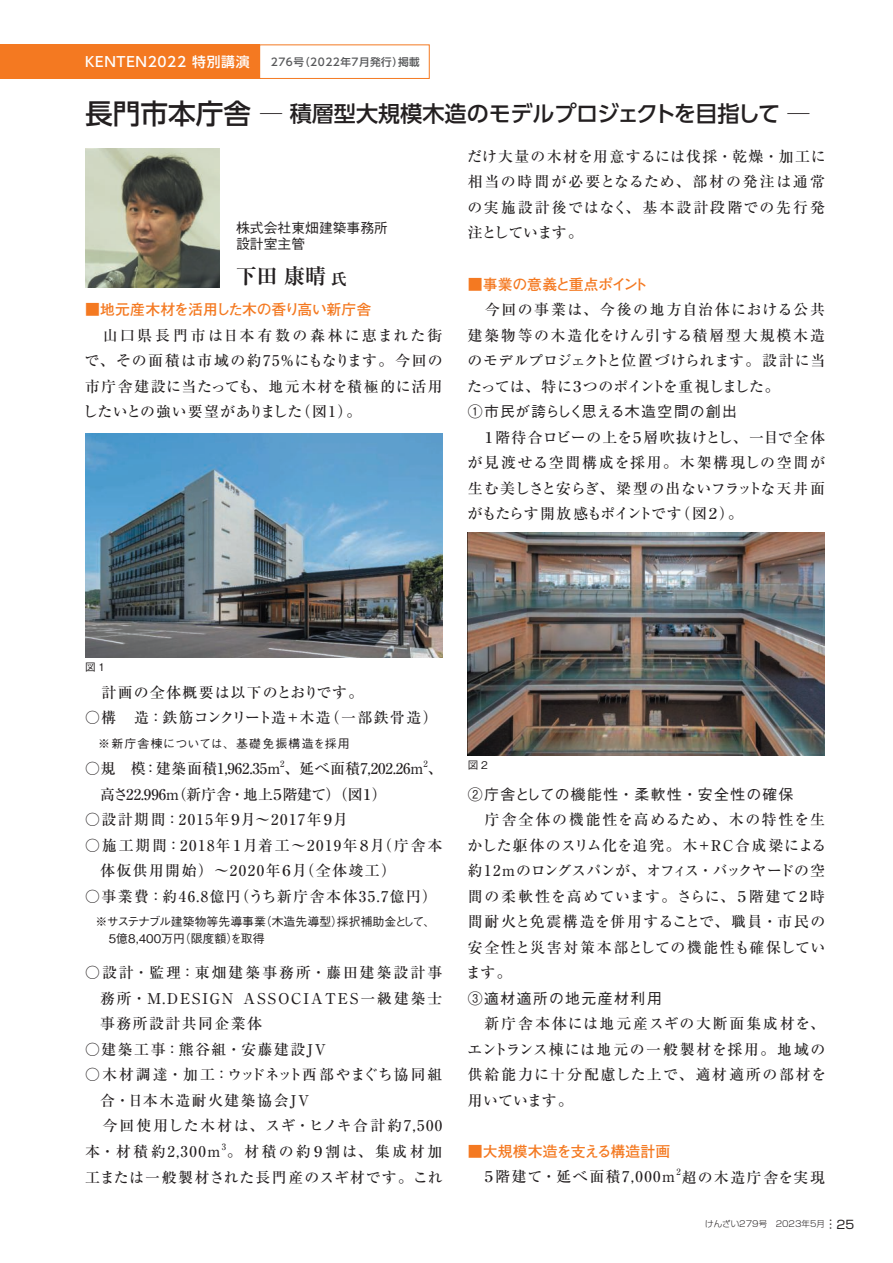
<style>
.page{position:relative;width:893px;height:1263px;background:#fff}
.page>*{position:absolute;margin:0;border:0;box-sizing:border-box;transform-origin:0 0}
.t1{font:500 22.05px "UD Shin Go Pro";letter-spacing:-.01em;color:#231f20}
.t2{font:700 21.3px "Ryumin Pro";color:#231f20}
.t3{font:500 14.85px/25.5px "Ryumin Pro";letter-spacing:.085em;color:#231f20;text-align:justify}
.t4{font:500 14.85px/25.5px "Ryumin Pro";letter-spacing:.065em;color:#231f20;text-align:right}
.t5{font:500 14.85px "Ryumin Pro";color:#231f20}
.t6{font:500 14.85px "Gothic BBB Pro";letter-spacing:.095em;color:#231f20}
.t7{font:500 14.85px "Ryumin Pro";letter-spacing:-.03em;color:#231f20}
.t8{font:500 14.85px "Ryumin Pro";letter-spacing:.005em;color:#231f20}
.t9{font:500 14.85px "Ryumin Pro";letter-spacing:.045em;color:#231f20}
.t10{font:700 14.85px "Futo Go B101 Pro";letter-spacing:-.01em;color:#f47921}
.t11{font:500 14.85px "Gothic BBB Pro";letter-spacing:.07em;color:#231f20}
.t12{font:700 14.85px "Futo Go B101 Pro";letter-spacing:.01em;color:#f47921}
.t13{font:700 14.85px "Futo Go B101 Pro";letter-spacing:-.04em;color:#f47921}
.t14{font:500 13.8px/15.9px "Gothic BBB Pro";color:#231f20}
.t15{font:500 11.85px/17px "Gothic BBB Pro";color:#231f20}
.t16{font:500 11.85px "Gothic BBB Pro";letter-spacing:.1em;color:#231f20}
.t17{font:11.7px "Shin Go Pro";color:#231f20}
.t18{font:500 10.65px "UD Shin Go Pro";letter-spacing:.05em;color:#57585a}
.t19{font:500 10.65px "Gothic BBB Pro";color:#231f20}
.t20{font:500 8.7px "Ryumin Pro";color:#231f20}
.t21{font:300 8.55px "Shin Go Pro";color:#231f20}
.s1{font-size:13.8px;color:#fff}
.s2{font-size:27.6px}
.s3{font-size:15.9px}
.s4{font-family:"Ryumin Pro";font-size:14.85px}
</style>
<div class="page">
<img style="left:85px;top:149px;width:134px;height:138px">
<img style="left:85px;top:434px;width:357px;height:223px">
<img style="left:468px;top:532px;width:357px;height:224px">
<div style="left:0;top:45px;width:259px;height:34px;background:#f47921"></div>
<div style="left:259px;top:45px;width:170px;height:34px;border:1px solid #f47921"></div>
<p class="t18" style="left:85px;top:54px;width:336px"><span class="s1">KENTEN2022 特別講演　</span> 276号（2022年7月発行）掲載</p>
<h1 class="t1" style="left:85px;top:96px;width:726px"><span class="s2">長門市本庁舎</span> ─ 積層型大規模木造のモデルプロジェクトを目指して ─</h1>
<p class="t14" style="left:236px;top:218px;width:154px">株式会社東畑建築事務所設計室主管</p>
<h2 class="t2" style="left:236px;top:260px;width:113px">下田 康晴<span class="s3">氏</span></h2>
<p class="t10" style="left:85px;top:297px;width:288px">■地元産木材を活用した木の香り高い新庁舎</p>
<p class="t3" style="left:83px;top:321px;width:361px">　山口県長門市は日本有数の森林に恵まれた街で、その面積は市域の約75％にもなります。今回の市庁舎建設に当たっても、地元木材を積極的に活用したいとの強い要望がありました（図1）。</p>
<p class="t3" style="left:467px;top:143px;width:360px">だけ大量の木材を用意するには伐採・乾燥・加工に相当の時間が必要となるため、部材の発注は通常の実施設計後ではなく、基本設計段階での先行発注としています。</p>
<p class="t13" style="left:468px;top:272px;width:182px">■事業の意義と重点ポイント</p>
<p class="t3" style="left:467px;top:296px;width:360px">　今回の事業は、今後の地方自治体における公共建築物等の木造化をけん引する積層型大規模木造のモデルプロジェクトと位置づけられます。設計に当たっては、特に３つのポイントを重視しました。</p>
<p class="t11" style="left:468px;top:399px;width:271px">①市民が誇らしく思える木造空間の創出</p>
<p class="t3" style="left:468px;top:423px;width:359px">　１階待合ロビーの上を５層吹抜けとし、一目で全体が見渡せる空間構成を採用。木架構現しの空間が生む美しさと安らぎ、梁型の出ないフラットな天井面がもたらす開放感もポイントです（図２）。</p>
<p class="t19" style="left:85px;top:658px;width:21px">図1</p>
<p class="t3" style="left:85px;top:678px;width:280px">　計画の全体概要は以下のとおりです。</p>
<p class="t8" style="left:85px;top:706px;width:354px">○構　造：鉄筋コンクリート造＋木造（一部鉄骨造）</p>
<p class="t16" style="left:85px;top:734px;width:266px">　※新庁舎棟については、基礎免振構造を採用</p>
<p class="t5" style="left:85px;top:757px;width:359px">○規　模：建築面積1,962.35m 、延べ面積7,202.26m 、</p>
<p class="t20" style="left:280px;top:757px;width:6px">2</p>
<p class="t20" style="left:424px;top:757px;width:6px">2</p>
<p class="t7" style="left:100px;top:782px;width:288px">高さ22.996ｍ（新庁舎・地上５階建て）（図１）</p>
<p class="t3" style="left:85px;top:806px;width:264px">○設計期間：2015年９月～2017年９月</p>
<p class="t3" style="left:100px;top:831px;width:344px;text-indent:-15px">○施工期間：2018年１月着工～2019年８月（庁舎本体仮供用開始）～2020年６月（全体竣工）</p>
<p class="t3" style="left:85px;top:882px;width:353px">○事業費：約46.8億円（うち新庁舎本体35.7億円）</p>
<p class="t15" style="left:85px;top:912px;width:352px;text-indent:10px">※サステナブル建築物等先導事業（木造先導型）採択補助金として、<span class="s4">　</span> ５億8,400万円（限度額）を取得</p>
<p class="t3" style="left:100px;top:959px;width:344px;text-indent:-15px">○設計・監理：東畑建築事務所・藤田建築設計事務所・Ｍ.ＤＥＳＩＧＮ ＡＳＳＯＣＩＡＴＥＳ一級建築士事務所設計共同企業体</p>
<p class="t3" style="left:85px;top:1035px;width:243px">○建築工事：熊谷組・安藤建設JV</p>
<p class="t9" style="left:85px;top:1063px;width:359px">○木材調達・加工：ウッドネット西部やまぐち協同組</p>
<p class="t3" style="left:100px;top:1086px;width:211px">合・日本木造耐火建築協会JV</p>
<p class="t3" style="left:85px;top:1112px;width:359px">　今回使用した木材は、スギ・ヒノキ合計約7,500</p>
<p class="t3" style="left:85px;top:1137px;width:137px">本・材積約2,300m</p>
<p class="t20" style="left:222px;top:1139px;width:6px">3</p>
<p class="t4" style="left:85px;top:1138px;width:359px">。材積の約９割は、集成材加<br>工または一般製材された長門産のスギ材です。これ</p>
<p class="t19" style="left:468px;top:757px;width:21px">図2</p>
<p class="t6" style="left:468px;top:782px;width:328px">②庁舎としての機能性・柔軟性・安全性の確保</p>
<p class="t3" style="left:466px;top:806px;width:362px">　庁舎全体の機能性を高めるため、木の特性を生かした躯体のスリム化を追究。木＋ＲＣ合成梁による約12ｍのロングスパンが、オフィス・バックヤードの空間の柔軟性を高めています。さらに、５階建て２時間耐火と免震構造を併用することで、職員・市民の安全性と災害対策本部としての機能性も確保しています。</p>
<p class="t6" style="left:468px;top:986px;width:196px">③適材適所の地元産材利用</p>
<p class="t3" style="left:467px;top:1010px;width:360px">　新庁舎本体には地元産スギの大断面集成材を、エントランス棟には地元の一般製材を採用。地域の供給能力に十分配慮した上で、適材適所の部材を用いています。</p>
<p class="t12" style="left:468px;top:1139px;width:204px">■大規模木造を支える構造計画</p>
<p class="t3" style="left:468px;top:1163px;width:359px">　５階建て・延べ面積7,000ｍ超の木造庁舎を実現</p>
<p class="t20" style="left:677px;top:1165px;width:6px">2</p>
<p class="t21" style="left:705px;top:1217px;width:121px">けんざい279号　2023年5月</p>
<p class="t17" style="left:821px;top:1230px;width:13px;rotate:-90deg">…</p>
<p class="t17" style="left:837px;top:1214px;width:19px">25</p>
</div>
